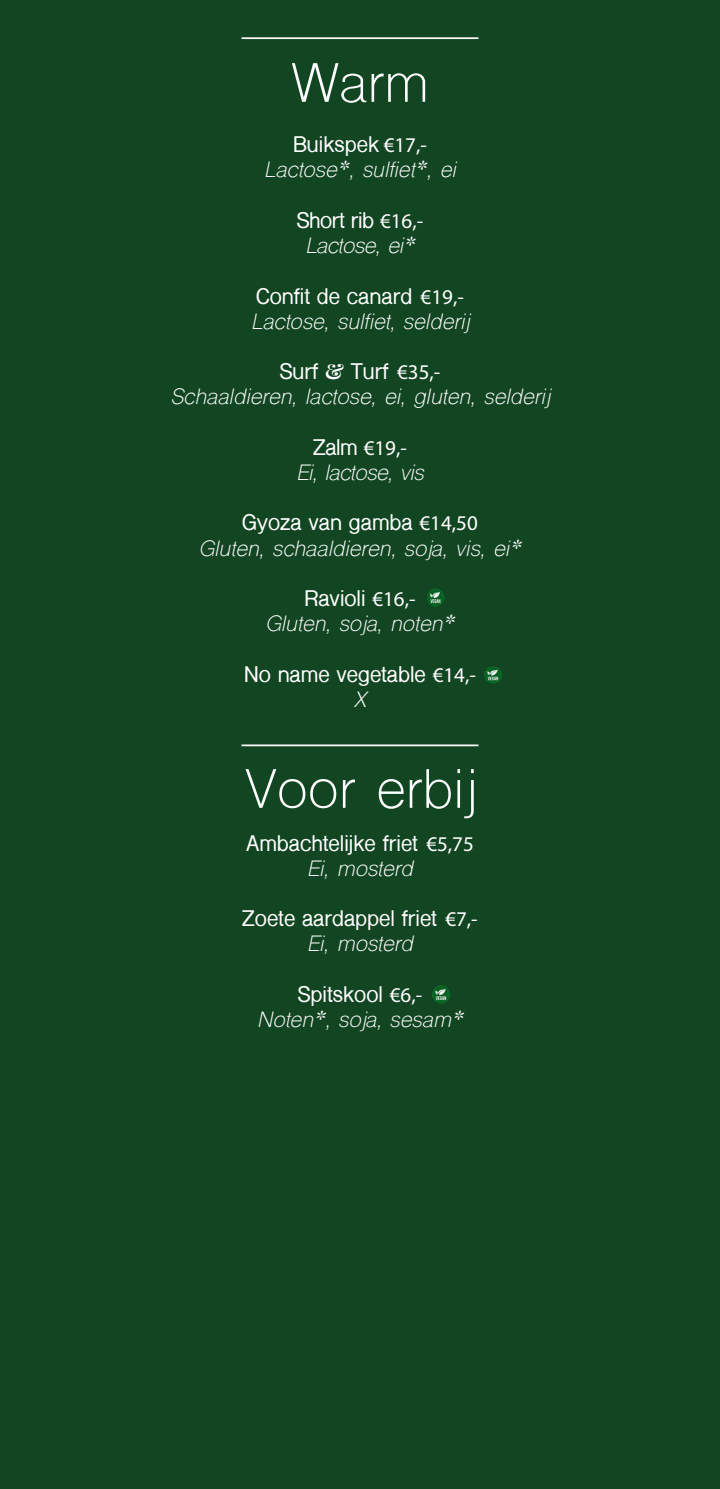
<style>
.page{position:relative;width:720px;height:1489px;background:#fff}
.page>*{position:absolute;margin:0;border:0;box-sizing:border-box;transform-origin:0 0}
.t1{font:52.5px "Shree Dev 0714";color:#fff}
.t2{font:italic 21px "Shree Dev 0714";color:#fff}
.t3{font:700 21px "Shree Dev 0714";color:#fff}
.t4{font:italic 21px "Shree Dev 0714";letter-spacing:-.02em;color:#fff}
.t5{font:700 21px "Shree Dev 0714";letter-spacing:-.02em;color:#fff}
.t6{font:21px "Myriad Pro";color:#fff}
.s1{font-family:"Myriad Pro";font-weight:400}
.s2{font-family:"Playfair Display"}
.s3{font-family:"Shree Dev 0714";font-weight:700}
</style>
<div class="page">
<div style="left:0;top:0;width:719px;height:1488px;background:#124622"></div>
<hr style="left:241px;top:37px;width:237px;height:2px;background:#fff">
<hr style="left:241px;top:744px;width:237px;height:2px;background:#fff">
<img style="left:483px;top:665px;width:19px;height:18px">
<img style="left:426px;top:588px;width:18px;height:18px">
<img style="left:432px;top:985px;width:18px;height:18px">
<p class="t1" style="left:291px;top:51px;width:139px">Warm</p>
<p class="t3" style="left:293px;top:133px;width:135px">Buikspek <span class="s1">€17,-</span></p>
<p class="t2" style="left:264px;top:157px;width:193px">Lactose*, sulfiet*, ei</p>
<p class="t5" style="left:296px;top:208px;width:128px">Short rib <span class="s1">€16,-</span></p>
<p class="t4" style="left:305px;top:233px;width:111px">Lactose, ei*</p>
<p class="t3" style="left:256px;top:284px;width:209px">Confit de canard <span class="s1">€19,-</span></p>
<p class="t2" style="left:251px;top:308px;width:219px">Lactose, sulfiet, selderij</p>
<p class="t3" style="left:279px;top:359px;width:162px">Surf <span class="s2">&amp;</span> Turf <span class="s1">€35,-</span></p>
<p class="t2" style="left:171px;top:384px;width:380px">Schaaldieren, lactose, ei, gluten, selderij</p>
<p class="t6" style="left:313px;top:435px;width:95px"><span class="s3">Zalm</span> €19,-</p>
<p class="t4" style="left:296px;top:460px;width:129px">Ei, lactose, vis</p>
<p class="t3" style="left:242px;top:511px;width:237px">Gyoza van gamba <span class="s1">€14,50</span></p>
<p class="t2" style="left:199px;top:535px;width:323px">Gluten, schaaldieren, soja, vis, ei*</p>
<p class="t3" style="left:304px;top:586px;width:113px">Ravioli <span class="s1">€16,-</span></p>
<p class="t2" style="left:265px;top:611px;width:190px">Gluten, soja, noten*</p>
<p class="t3" style="left:244px;top:662px;width:233px">No name vegetable <span class="s1">€14,-</span></p>
<p class="t2" style="left:353px;top:686px;width:14px">X</p>
<p class="t1" style="left:245px;top:757px;width:232px">Voor erbij</p>
<p class="t3" style="left:246px;top:831px;width:229px">Ambachtelijke friet <span class="s1">€5,75</span></p>
<p class="t2" style="left:307px;top:855px;width:107px">Ei, mosterd</p>
<p class="t3" style="left:242px;top:906px;width:237px">Zoete aardappel friet <span class="s1">€7,-</span></p>
<p class="t2" style="left:307px;top:931px;width:107px">Ei, mosterd</p>
<p class="t3" style="left:297px;top:982px;width:126px">Spitskool <span class="s1">€6,-</span></p>
<p class="t2" style="left:257px;top:1006px;width:207px">Noten*, soja, sesam*</p>
</div>
